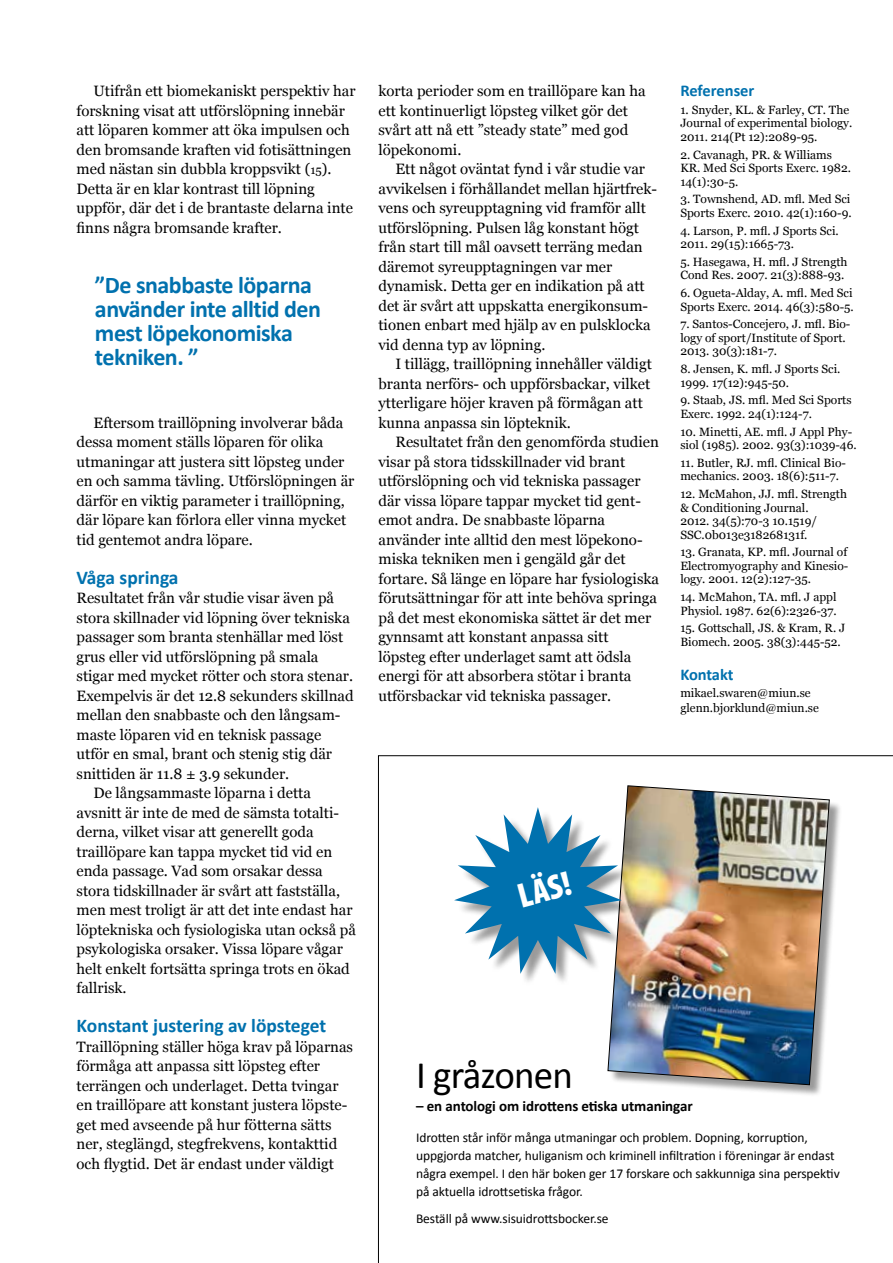
<style>
.page{position:relative;width:893px;height:1263px;background:#fff}
.page>*{position:absolute;margin:0;border:0;box-sizing:border-box;transform-origin:0 0}
.t1{font:39px "Calibri";color:#000}
.t2{font:900 condensed 35.1px "Myriad Pro";color:#fff}
.t3{font:700 24px/24px "Calibri";letter-spacing:-.02em;color:#0071ae}
.t4{font:700 19.5px "Calibri";color:#0071ae}
.t5{font:700 16.5px "Calibri";letter-spacing:-.005em;color:#0071ae}
.t6{font:15px/19.5px "Georgia";color:#000}
.t7{font:700 15px "Calibri";letter-spacing:-.005em;color:#000}
.t8{font:13.5px/18px "Calibri";letter-spacing:-.005em;color:#000}
.t9{font:12px/13.5px "Georgia";color:#000}
.s1{font-size:12px}
</style>
<div class="page">
<svg style="left:378px;top:755px;width:515px;height:508px"></svg>
<div style="left:610px;top:787px;width:232px;height:310px;background:#000;opacity:.4"></div>
<img style="left:608px;top:785px;width:222px;height:300px">
<div style="left:457px;top:810px;width:177px;height:177px;background:#000;opacity:.4"></div>
<svg style="left:454px;top:807px;width:168px;height:167px"></svg>
<div style="left:626px;top:1195px;width:244px;height:40px;background:#fff"></div>
<p class="t6" style="left:77px;top:80px;width:281px;text-indent:17px">Utifrån ett biomekaniskt perspektiv har forskning visat att utförslöpning innebär att löparen kommer att öka impulsen och den bromsande kraften vid fotisättningen med nästan sin dubbla kroppsvikt (<span class="s1">15</span>).<br>Detta är en klar kontrast till löpning uppför, där det i de brantaste delarna inte finns några bromsande krafter.</p>
<h3 class="t3" style="left:95px;top:272px;width:228px">”De snabbaste löparna använder inte alltid den mest löpekonomiska tekniken. ”</h3>
<p class="t6" style="left:77px;top:412px;width:279px;text-indent:17px">Eftersom traillöpning involverar båda dessa moment ställs löparen för olika utmaningar att justera sitt löpsteg under en och samma tävling. Utförslöpningen är därför en viktig parameter i traillöpning, där löpare kan förlora eller vinna mycket tid gentemot andra löpare.</p>
<h3 class="t4" style="left:77px;top:565px;width:104px">Våga springa</h3>
<p class="t6" style="left:77px;top:587px;width:259px">Resultatet från vår studie visar även på</p>
<p class="t6" style="left:77px;top:607px;width:275px">stora skillnader vid löpning över tekniska</p>
<p class="t6" style="left:77px;top:626px;width:268px">passager som branta stenhällar med löst</p>
<p class="t6" style="left:77px;top:646px;width:243px">grus eller vid utförslöpning på smala</p>
<p class="t6" style="left:77px;top:665px;width:278px">stigar med mycket rötter och stora stenar.</p>
<p class="t6" style="left:77px;top:685px;width:279px">Exempelvis är det 12.8 sekunders skillnad</p>
<p class="t6" style="left:77px;top:704px;width:266px">mellan den snabbaste och den långsam-</p>
<p class="t6" style="left:77px;top:724px;width:246px">maste löparen vid en teknisk passage</p>
<p class="t6" style="left:77px;top:743px;width:257px">utför en smal, brant och stenig stig där</p>
<p class="t6" style="left:77px;top:763px;width:214px">snittiden är 11.8 ± 3.9 sekunder.</p>
<p class="t6" style="left:94px;top:782px;width:219px">De långsammaste löparna i detta</p>
<p class="t6" style="left:77px;top:802px;width:264px">avsnitt är inte de med de sämsta totalti-</p>
<p class="t6" style="left:77px;top:821px;width:239px">derna, vilket visar att generellt goda</p>
<p class="t6" style="left:77px;top:841px;width:257px">traillöpare kan tappa mycket tid vid en</p>
<p class="t6" style="left:77px;top:860px;width:248px">enda passage. Vad som orsakar dessa</p>
<p class="t6" style="left:77px;top:880px;width:265px">stora tidskillnader är svårt att fastställa,</p>
<p class="t6" style="left:77px;top:899px;width:277px">men mest troligt är att det inte endast har</p>
<p class="t6" style="left:77px;top:919px;width:281px">löptekniska och fysiologiska utan också på</p>
<p class="t6" style="left:77px;top:938px;width:268px">psykologiska orsaker. Vissa löpare vågar</p>
<p class="t6" style="left:77px;top:958px;width:275px">helt enkelt fortsätta springa trots en ökad</p>
<p class="t6" style="left:77px;top:977px;width:52px">fallrisk.</p>
<h3 class="t4" style="left:77px;top:1013px;width:251px">Konstant justering av löpsteget</h3>
<p class="t6" style="left:77px;top:1036px;width:278px">Traillöpning ställer höga krav på löparnas förmåga att anpassa sitt löpsteg efter terrängen och underlaget. Detta tvingar en traillöpare att konstant justera löpste&shy;get med avseende på hur fötterna sätts ner, steglängd, stegfrekvens, kontakttid och flygtid. Det är endast under väldigt</p>
<p class="t6" style="left:378px;top:80px;width:269px">korta perioder som en traillöpare kan ha ett kontinuerligt löpsteg vilket gör det svårt att nå ett ”steady state” med god löpekonomi.</p>
<p class="t6" style="left:378px;top:158px;width:280px;text-indent:17px">Ett något oväntat fynd i vår studie var avvikelsen i förhållandet mellan hjärtfrek&shy;vens och syreupptagning vid framför allt utförslöpning. Pulsen låg konstant högt från start till mål oavsett terräng medan däremot syreupptagningen var mer dynamisk. Detta ger en indikation på att det är svårt att uppskatta energikonsum&shy;tionen enbart med hjälp av en pulsklocka vid denna typ av löpning.</p>
<p class="t6" style="left:378px;top:353px;width:275px;text-indent:17px">I tillägg, traillöpning innehåller väldigt branta nerförs- och uppförsbackar, vilket ytterligare höjer kraven på förmågan att kunna anpassa sin löpteknik.</p>
<p class="t6" style="left:378px;top:431px;width:282px;text-indent:17px">Resultatet från den genomförda studien visar på stora tidsskillnader vid brant utförslöpning och vid tekniska passager där vissa löpare tappar mycket tid gent&shy;emot andra. De snabbaste löparna använder inte alltid den mest löpekono&shy;miska tekniken men i gengäld går det fortare. Så länge en löpare har fysiologiska förutsättningar för att inte behöva springa på det mest ekonomiska sättet är det mer gynnsamt att konstant anpassa sitt löpsteg efter underlaget samt att ödsla energi för att absorbera stötar i branta utförsbackar vid tekniska passager.</p>
<p class="t5" style="left:680px;top:80px;width:76px">Referenser</p>
<p class="t9" style="left:680px;top:102px;width:173px">1. Snyder, KL. &amp; Farley, CT. The<br>Journal of experimental biology.<br>2011. 214(Pt 12):2089-95.</p>
<p class="t9" style="left:680px;top:147px;width:172px">2. Cavanagh, PR. &amp; Williams<br>KR. Med Sci Sports Exerc. 1982.<br>14(1):30-5.</p>
<p class="t9" style="left:680px;top:192px;width:173px">3. Townshend, AD. mfl. Med Sci<br>Sports Exerc. 2010. 42(1):160-9.</p>
<p class="t9" style="left:680px;top:223px;width:160px">4. Larson, P. mfl. J Sports Sci.<br>2011. 29(15):1665-73.</p>
<p class="t9" style="left:680px;top:254px;width:169px">5. Hasegawa, H. mfl. J Strength<br>Cond Res. 2007. 21(3):888-93.</p>
<p class="t9" style="left:680px;top:286px;width:175px">6. Ogueta-Alday, A. mfl. Med Sci<br>Sports Exerc. 2014. 46(3):580-5.</p>
<p class="t9" style="left:680px;top:317px;width:172px">7. Santos-Concejero, J. mfl. Bio&shy;logy of sport/Institute of Sport.<br>2013. 30(3):181-7.</p>
<p class="t9" style="left:680px;top:362px;width:162px">8. Jensen, K. mfl. J Sports Sci.<br>1999. 17(12):945-50.</p>
<p class="t9" style="left:680px;top:393px;width:173px">9. Staab, JS. mfl. Med Sci Sports<br>Exerc. 1992. 24(1):124-7.</p>
<p class="t9" style="left:680px;top:424px;width:178px">10. Minetti, AE. mfl. J Appl Phy&shy;siol (1985). 2002. 93(3):1039-46.</p>
<p class="t9" style="left:680px;top:455px;width:167px">11. Butler, RJ. mfl. Clinical Bio&shy;mechanics. 2003. 18(6):511-7.</p>
<p class="t9" style="left:680px;top:487px;width:168px">12. McMahon, JJ. mfl. Strength &amp; Conditioning Journal.<br>2012. 34(5):70-3 10.1519/<br>SSC.0b013e318268131f.</p>
<p class="t9" style="left:680px;top:545px;width:170px;text-align:justify">13. Granata, KP. mfl. Journal of Electromyography and Kinesio&shy;logy. 2001. 12(2):127-35.</p>
<p class="t9" style="left:680px;top:590px;width:158px">14. McMahon, TA. mfl. J appl<br>Physiol. 1987. 62(6):2326-37.</p>
<p class="t9" style="left:680px;top:621px;width:166px">15. Gottschall, JS. &amp; Kram, R. J<br>Biomech. 2005. 38(3):445-52.</p>
<p class="t5" style="left:680px;top:664px;width:55px">Kontakt</p>
<p class="t9" style="left:680px;top:685px;width:140px;line-height:15px">mikael.swaren@miun.se glenn.bjorklund@miun.se</p>
<h2 class="t2" style="left:514px;top:878px;width:55px;rotate:-15deg">LÄS!</h2>
<h1 class="t1" style="left:416px;top:1050px;width:158px">I gråzonen</h1>
<p class="t7" style="left:416px;top:1097px;width:278px">– en antologi om idrottens etiska utmaningar</p>
<p class="t8" style="left:416px;top:1128px;width:425px">Idrotten står inför många utmaningar och problem. Dopning, korruption, uppgjorda matcher, huliganism och kriminell infiltration i föreningar är endast några exempel. I den här boken ger 17 forskare och sakkunniga sina perspektiv på aktuella idrottsetiska frågor.</p>
<p class="t8" style="left:416px;top:1208px;width:194px">Beställ på www.sisuidrottsbocker.se</p>
</div>
